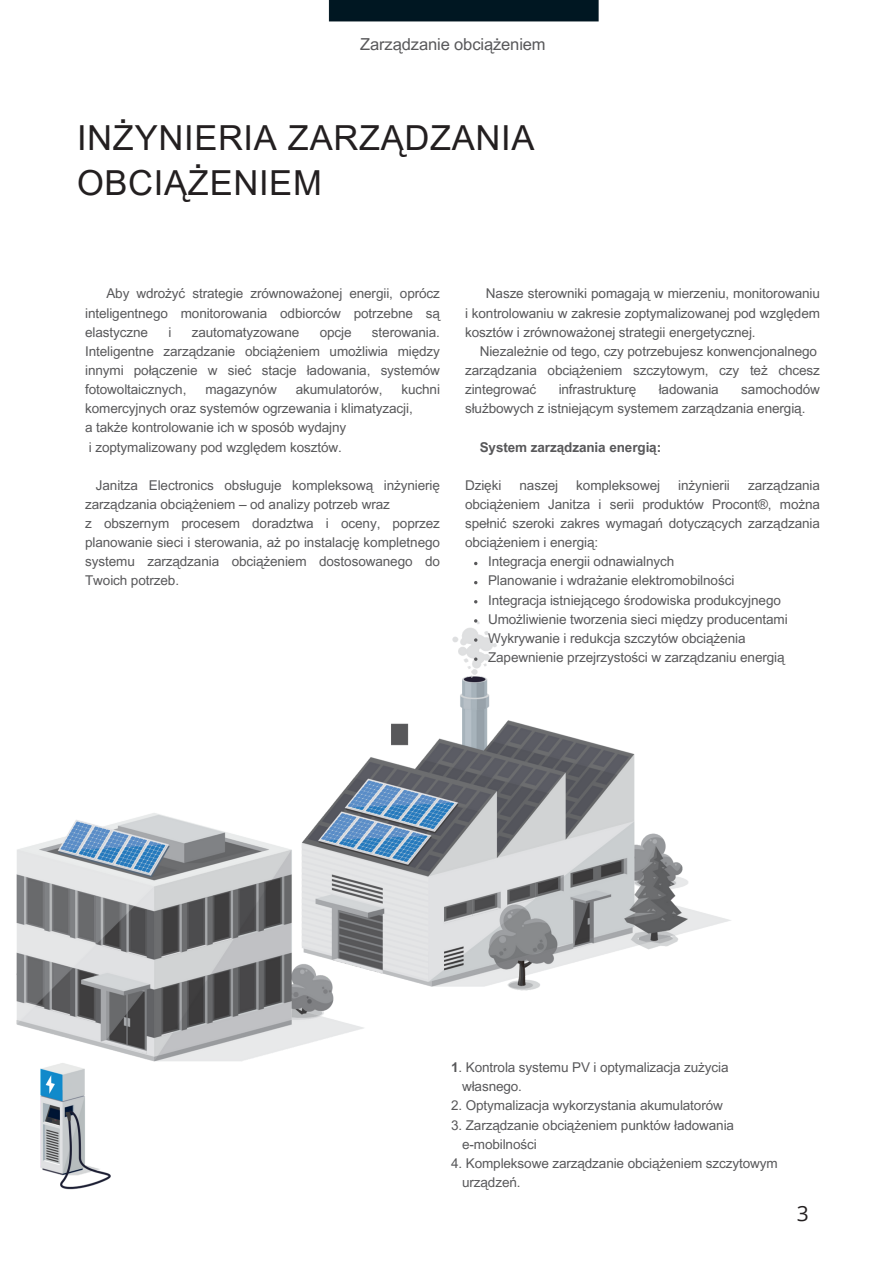
<style>
.page{position:relative;width:894px;height:1264px;background:#fff}
.page>*{position:absolute;margin:0;border:0;box-sizing:border-box;transform-origin:0 0}
.t1{font:34.5px/45px "Arial MT Pro";letter-spacing:.02em;color:#231f20}
.t2{font:21px "Open Sans";color:#231f20}
.t3{font:16.5px "Arial MT Pro";letter-spacing:-.005em;color:#58585a}
.t4{font:13.5px/19.2px "Arial MT Pro";letter-spacing:-.005em;color:#58585a;text-align:justify}
.t5{font:700 13.5px "Arial MT Pro";letter-spacing:-.005em;color:#58585a}
.s1{font-weight:700}
</style>
<div class="page">
<img style="left:16px;top:0;width:715px;height:1190px">
<svg style="left:474px;top:657px;width:3px;height:4px"></svg>
<p class="t3" style="left:360px;top:38px;width:187px">Zarządzanie obciążeniem</p>
<h1 class="t1" style="left:77px;top:120px;width:459px">INŻYNIERIA ZARZĄDZANIA<br>OBCIĄŻENIEM</h1>
<p class="t4" style="left:85px;top:286px;width:356px;text-indent:21px">Aby wdrożyć strategie zrównoważonej energii, oprócz inteligentnego monitorowania odbiorców potrzebne są elastyczne</p>
<p class="t4" style="left:85px;top:324px;width:356px;text-indent:287px">sterowania.<br>Inteligentne zarządzanie obciążeniem umożliwia między innymi połączenie w sieć stacje ładowania, systemów fotowoltaicznych,</p>
<p class="t4" style="left:168px;top:324px;width:4px">i</p>
<p class="t4" style="left:192px;top:324px;width:109px">zautomatyzowane</p>
<p class="t4" style="left:319px;top:324px;width:33px">opcje</p>
<p class="t4" style="left:205px;top:381px;width:73px">magazynów</p>
<p class="t4" style="left:296px;top:381px;width:88px">akumulatorów,</p>
<p class="t4" style="left:85px;top:381px;width:356px;text-indent:316px">kuchni komercyjnych oraz systemów ogrzewania i klimatyzacji,</p>
<p class="t4" style="left:85px;top:420px;width:262px">a także kontrolowanie ich w sposób wydajny</p>
<p class="t4" style="left:89px;top:439px;width:254px">i zoptymalizowany pod względem kosztów.</p>
<p class="t4" style="left:85px;top:477px;width:356px;text-indent:11px">Janitza Electronics obsługuje kompleksową inżynierię zarządzania obciążeniem – od analizy potrzeb wraz</p>
<p class="t4" style="left:85px;top:515px;width:356px">z obszernym procesem doradztwa i oceny, poprzez planowanie sieci i sterowania, aż po instalację kompletnego systemu zarządzania obciążeniem dostosowanego do Twoich potrzeb.</p>
<p class="t4" style="left:465px;top:286px;width:356px;text-indent:21px">Nasze sterowniki pomagają w mierzeniu, monitorowaniu i kontrolowaniu w zakresie zoptymalizowanej pod względem kosztów i zrównoważonej strategii energetycznej.</p>
<p class="t4" style="left:479px;top:343px;width:339px">Niezależnie od tego, czy potrzebujesz konwencjonalnego</p>
<p class="t4" style="left:465px;top:362px;width:356px">zarządzania obciążeniem szczytowym, czy też chcesz zintegrować</p>
<p class="t4" style="left:558px;top:381px;width:79px">infrastrukturę</p>
<p class="t4" style="left:658px;top:381px;width:62px">ładowania</p>
<p class="t4" style="left:465px;top:381px;width:356px;text-indent:276px">samochodów służbowych z istniejącym systemem zarządzania energią.</p>
<p class="t5" style="left:479px;top:442px;width:183px">System zarządzania energią:</p>
<p class="t4" style="left:465px;top:477px;width:38px">Dzięki</p>
<p class="t4" style="left:519px;top:477px;width:40px">naszej</p>
<p class="t4" style="left:576px;top:477px;width:85px">kompleksowej</p>
<p class="t4" style="left:678px;top:477px;width:53px">inżynierii</p>
<p class="t4" style="left:465px;top:477px;width:356px;text-indent:283px">zarządzania obciążeniem Janitza i serii produktów Procont®, można spełnić szeroki zakres wymagań dotyczących zarządzania obciążeniem i energią:</p>
<p class="t4" style="left:488px;top:553px;width:188px">Integracja energii odnawialnych</p>
<p class="t4" style="left:488px;top:573px;width:248px">Planowanie i wdrażanie elektromobilności</p>
<p class="t4" style="left:488px;top:592px;width:294px">Integracja istniejącego środowiska produkcyjnego</p>
<p class="t4" style="left:488px;top:611px;width:301px">Umożliwienie tworzenia sieci między producentami</p>
<p class="t4" style="left:488px;top:630px;width:259px">Wykrywanie i redukcja szczytów obciążenia</p>
<p class="t4" style="left:488px;top:649px;width:298px">Zapewnienie przejrzystości w zarządzaniu energią</p>
<p class="t4" style="left:451px;top:1059px;width:279px"><span class="s1">1</span>. Kontrola systemu PV i optymalizacja zużycia</p>
<h3 class="t4" style="left:462px;top:1078px;width:61px">własnego.</h3>
<p class="t4" style="left:451px;top:1097px;width:273px">2. Optymalizacja wykorzystania akumulatorów</p>
<p class="t4" style="left:451px;top:1116px;width:284px">3. Zarządzanie obciążeniem punktów ładowania</p>
<p class="t4" style="left:462px;top:1136px;width:76px">e-mobilności</p>
<p class="t4" style="left:451px;top:1155px;width:328px">4. Kompleksowe zarządzanie obciążeniem szczytowym</p>
<p class="t4" style="left:462px;top:1174px;width:60px">urządzeń.</p>
<h2 class="t2" style="left:796px;top:1198px;width:13px">3</h2>
</div>
